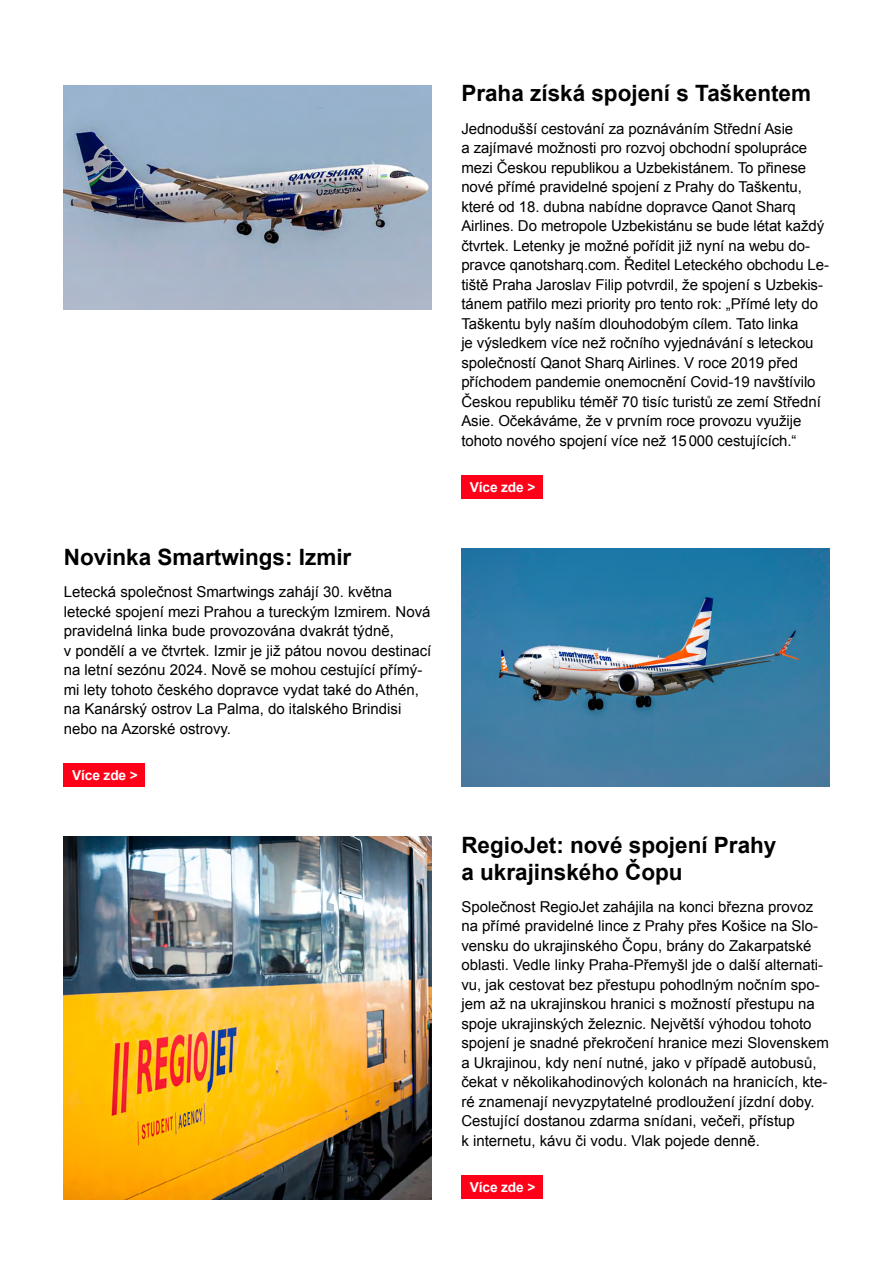
<style>
.page{position:relative;width:893px;height:1263px;background:#fff}
.page>*{position:absolute;margin:0;border:0;box-sizing:border-box;transform-origin:0 0}
.t1{font:700 22.5px/27px "Arial";color:#000}
.t2{font:15px/19.5px "Arial";color:#000}
.t3{font:700 13.65px "Arial";letter-spacing:-.01em;color:#fff}
</style>
<div class="page">
<div style="left:461px;top:475px;width:81px;height:24px;background:#ff0018"></div>
<img style="left:64px;top:85px;width:368px;height:224px">
<div style="left:461px;top:1175px;width:81px;height:24px;background:#ff0018"></div>
<img style="left:64px;top:836px;width:368px;height:363px">
<div style="left:64px;top:763px;width:81px;height:24px;background:#ff0018"></div>
<img style="left:461px;top:548px;width:368px;height:239px">
<h1 class="t1" style="left:64px;top:544px;width:289px">Novinka Smartwings: Izmir</h1>
<p class="t2" style="left:64px;top:582px;width:369px">Letecká společnost Smartwings zahájí 30. května letecké spojení mezi Prahou a tureckým Izmirem. Nová pravidelná linka bude provozována dvakrát týdně,<br>v pondělí a ve čtvrtek. Izmir je již pátou novou destinací na letní sezónu 2024. Nově se mohou cestující přímý&shy;mi lety tohoto českého dopravce vydat také do Athén, na Kanárský ostrov La Palma, do italského Brindisi nebo na Azorské ostrovy.</p>
<p class="t3" style="left:72px;top:766px;width:67px">Více zde &gt;</p>
<h1 class="t1" style="left:461px;top:81px;width:351px">Praha získá spojení s Taškentem</h1>
<p class="t2" style="left:461px;top:119px;width:369px">Jednodušší cestování za poznáváním Střední Asie<br>a zajímavé možnosti pro rozvoj obchodní spolupráce mezi Českou republikou a Uzbekistánem. To přinese nové přímé pravidelné spojení z Prahy do Taškentu, které od 18. dubna nabídne dopravce Qanot Sharq Airlines. Do metropole Uzbekistánu se bude létat každý čtvrtek. Letenky je možné pořídit již nyní na webu do&shy;pravce qanotsharq.com. Ředitel Leteckého obchodu Le&shy;tiště Praha Jaroslav Filip potvrdil, že spojení s Uzbekis&shy;tánem patřilo mezi priority pro tento rok: „Přímé lety do Taškentu byly naším dlouhodobým cílem. Tato linka<br>je výsledkem více než ročního vyjednávání s leteckou společností Qanot Sharq Airlines. V roce 2019 před příchodem pandemie onemocnění Covid-19 navštívilo Českou republiku téměř 70 tisíc turistů ze zemí Střední Asie. Očekáváme, že v prvním roce provozu využije tohoto nového spojení více než 15000 cestujících.“</p>
<p class="t3" style="left:470px;top:478px;width:67px">Více zde &gt;</p>
<h1 class="t1" style="left:461px;top:832px;width:317px">RegioJet: nové spojení Prahy a ukrajinského Čopu</h1>
<p class="t2" style="left:461px;top:897px;width:369px">Společnost RegioJet zahájila na konci března provoz na přímé pravidelné lince z Prahy přes Košice na Slo&shy;vensku do ukrajinského Čopu, brány do Zakarpatské oblasti. Vedle linky Praha-Přemyšl jde o další alternati&shy;vu, jak cestovat bez přestupu pohodlným nočním spo&shy;jem až na ukrajinskou hranici s možností přestupu na spoje ukrajinských železnic. Největší výhodou tohoto spojení je snadné překročení hranice mezi Slovenskem a Ukrajinou, kdy není nutné, jako v případě autobusů, čekat v několikahodinových kolonách na hranicích, kte&shy;ré znamenají nevyzpytatelné prodloužení jízdní doby.<br>Cestující dostanou zdarma snídani, večeři, přístup<br>k internetu, kávu či vodu. Vlak pojede denně.</p>
<p class="t3" style="left:470px;top:1178px;width:67px">Více zde &gt;</p>
</div>
